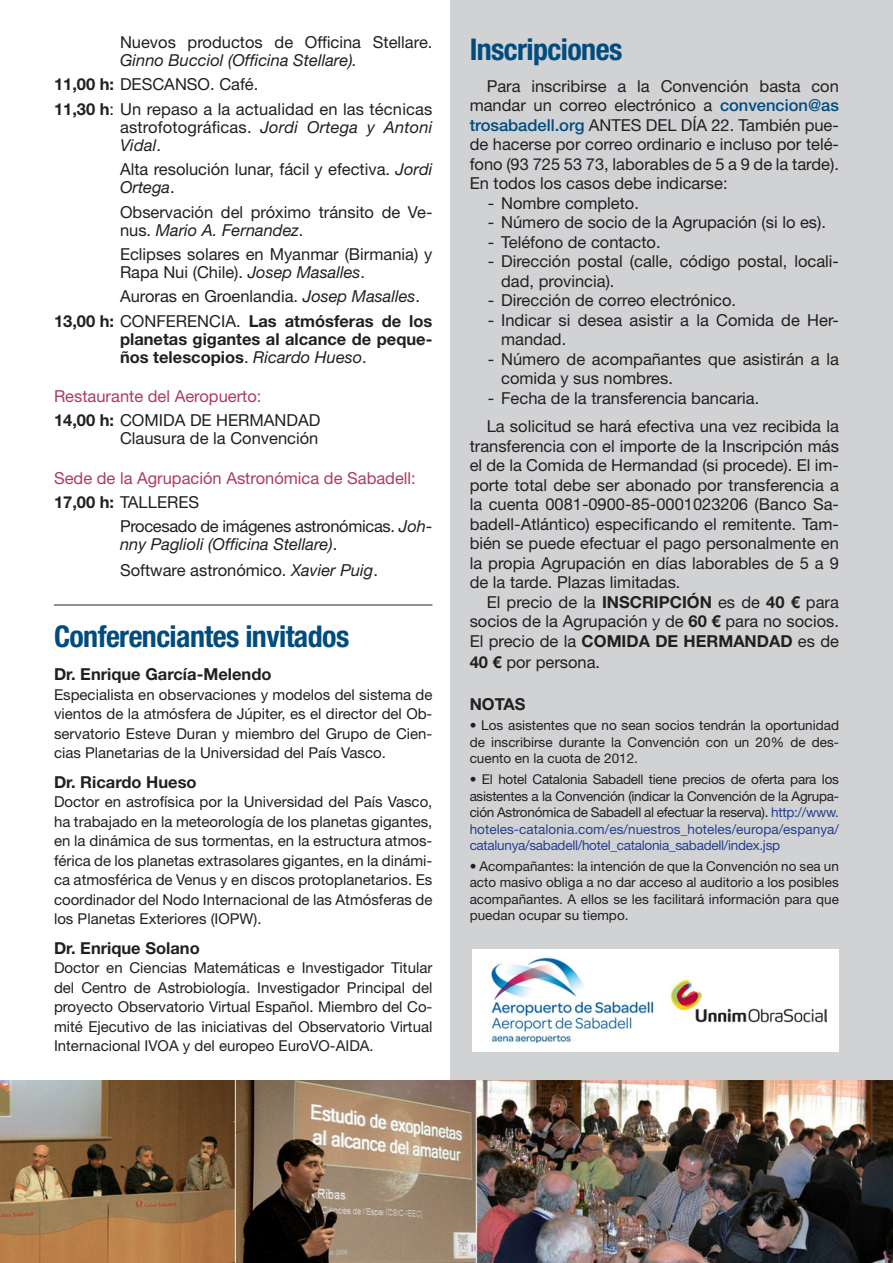
<style>
.page{position:relative;width:893px;height:1263px;background:#fff}
.page>*{position:absolute;margin:0;border:0;box-sizing:border-box;transform-origin:0 0}
.Subtitol_cos_20{font:700 condensed 30px "Helvetica Neue LT Std";letter-spacing:-.02em;color:#014c7f}
.Text_cos_11_normal{font:16.5px/19.5px "Helvetica Neue LT Std";color:#231f20}
.Text_cos_11_normal-2{font:700 16.5px/18px "Helvetica Neue LT Std";color:#231f20;text-align:justify}
.Text_cos_11_normal-3{font:16.5px/18px "Helvetica Neue LT Std";letter-spacing:-.02em;color:#231f20}
.Text_cos_11_normal-4{font:16.5px "Helvetica Neue LT Std";color:#ad3c5b}
.Text_cos_9_notes{font:15px/19.5px "Helvetica Neue LT Std";color:#231f20;text-align:justify}
.Text_cos_9_notes-2{font:13.5px/16.5px "Helvetica Neue LT Std";color:#231f20;text-align:justify}
.s1{font-style:italic}
.s2{font-weight:700}
.s3{font-weight:400}
.s4{font-weight:400;font-style:italic}
.s5{font-weight:500;color:#014c7f}
.s6{color:#253f8e}
</style>
<div class="page">
<div style="left:451px;top:0;width:442px;height:1080px;background:#d1d2d4"></div>
<img style="left:0;top:1080px;width:893px;height:183px">
<div style="left:472px;top:949px;width:367px;height:103px;background:#fff"></div>
<img style="left:670px;top:979px;width:156px;height:44px">
<img style="left:491px;top:957px;width:163px;height:85px">
<hr style="left:54px;top:605px;width:378px;height:1px;background:#231f20">
<p class="Text_cos_11_normal" style="left:120px;top:33px;width:314px;line-height:18px">Nuevos productos de Officina Stellare.<br><span class="s1">Ginno Bucciol (Officina Stellare).</span></p>
<p class="Text_cos_11_normal" style="left:54px;top:75px;width:206px"><span class="s2">11,00 h:</span> DESCANSO. Café.</p>
<p class="Text_cos_11_normal" style="left:120px;top:100px;width:314px;line-height:18px;text-align:justify;text-indent:-66px"><span class="s2">11,30 h</span>: Un repaso a la actualidad en las técnicas astrofotográficas. <span class="s1">Jordi Ortega y Antoni Vidal</span>.</p>
<p class="Text_cos_11_normal" style="left:120px;top:160px;width:314px;line-height:18px">Alta resolución lunar, fácil y efectiva. <span class="s1">Jordi<br>Ortega</span>.</p>
<p class="Text_cos_11_normal" style="left:120px;top:202px;width:314px;line-height:18px">Observación del próximo tránsito de Ve&shy;nus. <span class="s1">Mario A. Fernandez</span>.</p>
<p class="Text_cos_11_normal" style="left:120px;top:245px;width:314px;line-height:18px">Eclipses solares en Myanmar (Birmania) y<br>Rapa Nui (Chile). <span class="s1">Josep Masalles</span>.</p>
<p class="Text_cos_11_normal" style="left:120px;top:286px;width:302px">Auroras en Groenlandia. <span class="s1">Josep Masalles</span>.</p>
<p class="Text_cos_11_normal-2" style="left:120px;top:311px;width:314px;text-indent:-66px">13,00 h: <span class="s3">CONFERENCIA.</span> Las atmósferas de los planetas gigantes al alcance de peque&shy;ños telescopios<span class="s3">.</span> <span class="s4">Ricardo Hueso</span><span class="s3">.</span></p>
<p class="Text_cos_11_normal-4" style="left:54px;top:386px;width:209px">Restaurante del Aeropuerto:</p>
<p class="Text_cos_11_normal" style="left:54px;top:410px;width:268px"><span class="s2">14,00 h:</span> COMIDA DE HERMANDAD</p>
<p class="Text_cos_11_normal" style="left:120px;top:428px;width:200px">Clausura de la Convención</p>
<p class="Text_cos_11_normal-4" style="left:54px;top:468px;width:363px">Sede de la Agrupación Astronómica de Sabadell:</p>
<p class="Text_cos_11_normal" style="left:54px;top:492px;width:147px"><span class="s2">17,00 h:</span> TALLERES</p>
<p class="Text_cos_11_normal-3" style="left:120px;top:517px;width:314px">Procesado de imágenes astronómicas. <span class="s1">Joh&shy;nny Paglioli (Officina Stellare)</span>.</p>
<p class="Text_cos_11_normal" style="left:120px;top:560px;width:259px">Software astronómico. <span class="s1">Xavier Puig</span>.</p>
<p class="Subtitol_cos_20" style="left:54px;top:618px;width:297px">Conferenciantes invitados</p>
<p class="Text_cos_11_normal-2" style="left:54px;top:665px;width:219px">Dr. Enrique García-Melendo</p>
<p class="Text_cos_9_notes" style="left:54px;top:684px;width:380px">Especialista en observaciones y modelos del sistema de vientos de la atmósfera de Júpiter, es el director del Ob&shy;servatorio Esteve Duran y miembro del Grupo de Cien&shy;cias Planetarias de la Universidad del País Vasco.</p>
<p class="Text_cos_11_normal-2" style="left:54px;top:772px;width:144px">Dr. Ricardo Hueso</p>
<p class="Text_cos_9_notes" style="left:54px;top:792px;width:380px">Doctor en astrofísica por la Universidad del País Vasco, ha trabajado en la meteorología de los planetas gigantes, en la dinámica de sus tormentas, en la estructura atmos&shy;férica de los planetas extrasolares gigantes, en la dinámi&shy;ca atmosférica de Venus y en discos protoplanetarios. Es coordinador del Nodo Internacional de las Atmósferas de los Planetas Exteriores (IOPW).</p>
<p class="Text_cos_11_normal-2" style="left:54px;top:938px;width:147px">Dr. Enrique Solano</p>
<p class="Text_cos_9_notes" style="left:54px;top:958px;width:380px">Doctor en Ciencias Matemáticas e Investigador Titular del Centro de Astrobiología. Investigador Principal del proyecto Observatorio Virtual Español. Miembro del Co&shy;mité Ejecutivo de las iniciativas del Observatorio Virtual Internacional IVOA y del europeo EuroVO-AIDA.</p>
<p class="Subtitol_cos_20" style="left:470px;top:31px;width:154px">Inscripciones</p>
<p class="Text_cos_11_normal" style="left:470px;top:76px;width:371px;text-align:right">Para inscribirse a la Convención basta con mandar un correo electrónico a <span class="s5">convencion@as</span></p>
<p class="Text_cos_11_normal" style="left:470px;top:115px;width:371px;text-align:justify"><span class="s5">trosabadell.org</span> ANTES DEL DÍA 22. También pue&shy;de hacerse por correo ordinario e incluso por telé&shy;fono (93 725 53 73, laborables de 5 a 9 de la tarde).<br>En todos los casos debe indicarse:</p>
<p class="Text_cos_11_normal" style="left:488px;top:193px;width:153px">- Nombre completo.</p>
<p class="Text_cos_11_normal" style="left:488px;top:213px;width:340px">- Número de socio de la Agrupación (si lo es).</p>
<p class="Text_cos_11_normal" style="left:488px;top:232px;width:175px">- Teléfono de contacto.</p>
<p class="Text_cos_11_normal" style="left:501px;top:252px;width:339px;text-indent:-14px">- Dirección postal (calle, código postal, locali&shy;dad, provincia).</p>
<p class="Text_cos_11_normal" style="left:488px;top:291px;width:250px">- Dirección de correo electrónico.</p>
<p class="Text_cos_11_normal" style="left:501px;top:310px;width:339px;text-indent:-14px">- Indicar si desea asistir a la Comida de Her&shy;mandad.</p>
<p class="Text_cos_11_normal" style="left:501px;top:349px;width:339px;text-indent:-14px">- Número de acompañantes que asistirán a la comida y sus nombres.</p>
<p class="Text_cos_11_normal" style="left:488px;top:388px;width:273px">- Fecha de la transferencia bancaria.</p>
<p class="Text_cos_11_normal" style="left:470px;top:416px;width:371px;text-align:justify;text-indent:17px">La solicitud se hará efectiva una vez recibida la transferencia con el importe de la Inscripción más el de la Comida de Hermandad (si procede). El im&shy;porte total debe ser abonado por transferencia a la cuenta 0081-0900-85-0001023206 (Banco Sa&shy;badell-Atlántico) especificando el remitente. Tam&shy;bién se puede efectuar el pago personalmente en la propia Agrupación en días laborables de 5 a 9 de la tarde. Plazas limitadas.</p>
<p class="Text_cos_11_normal" style="left:470px;top:592px;width:371px;text-align:justify;text-indent:17px">El precio de la <span class="s2">INSCRIPCIÓN</span> es de <span class="s2">40 €</span> para socios de la Agrupación y de <span class="s2">60 €</span> para no socios.<br>El precio de la <span class="s2">COMIDA DE HERMANDAD</span> es de</p>
<p class="Text_cos_11_normal" style="left:470px;top:652px;width:132px"><span class="s2">40 €</span> por persona.</p>
<p class="Text_cos_11_normal-2" style="left:470px;top:694px;width:57px">NOTAS</p>
<p class="Text_cos_9_notes-2" style="left:470px;top:717px;width:371px">• Los asistentes que no sean socios tendrán la oportunidad de inscribirse durante la Convención con un 20% de des&shy;cuento en la cuota de 2012.</p>
<p class="Text_cos_9_notes-2" style="left:470px;top:771px;width:371px">• El hotel Catalonia Sabadell tiene precios de oferta para los asistentes a la Convención (indicar la Convención de la Agrupa&shy;ción Astronómica de Sabadell al efectuar la reserva). <span class="s6">http://www. hoteles-catalonia.com/es/nuestros_hoteles/europa/espanya/ catalunya/sabadell/hotel_catalonia_sabadell/index.jsp</span></p>
<p class="Text_cos_9_notes-2" style="left:470px;top:857px;width:371px">• Acompañantes: la intención de que la Convención no sea un acto masivo obliga a no dar acceso al auditorio a los posibles acompañantes. A ellos se les facilitará información para que puedan ocupar su tiempo.</p>
</div>
